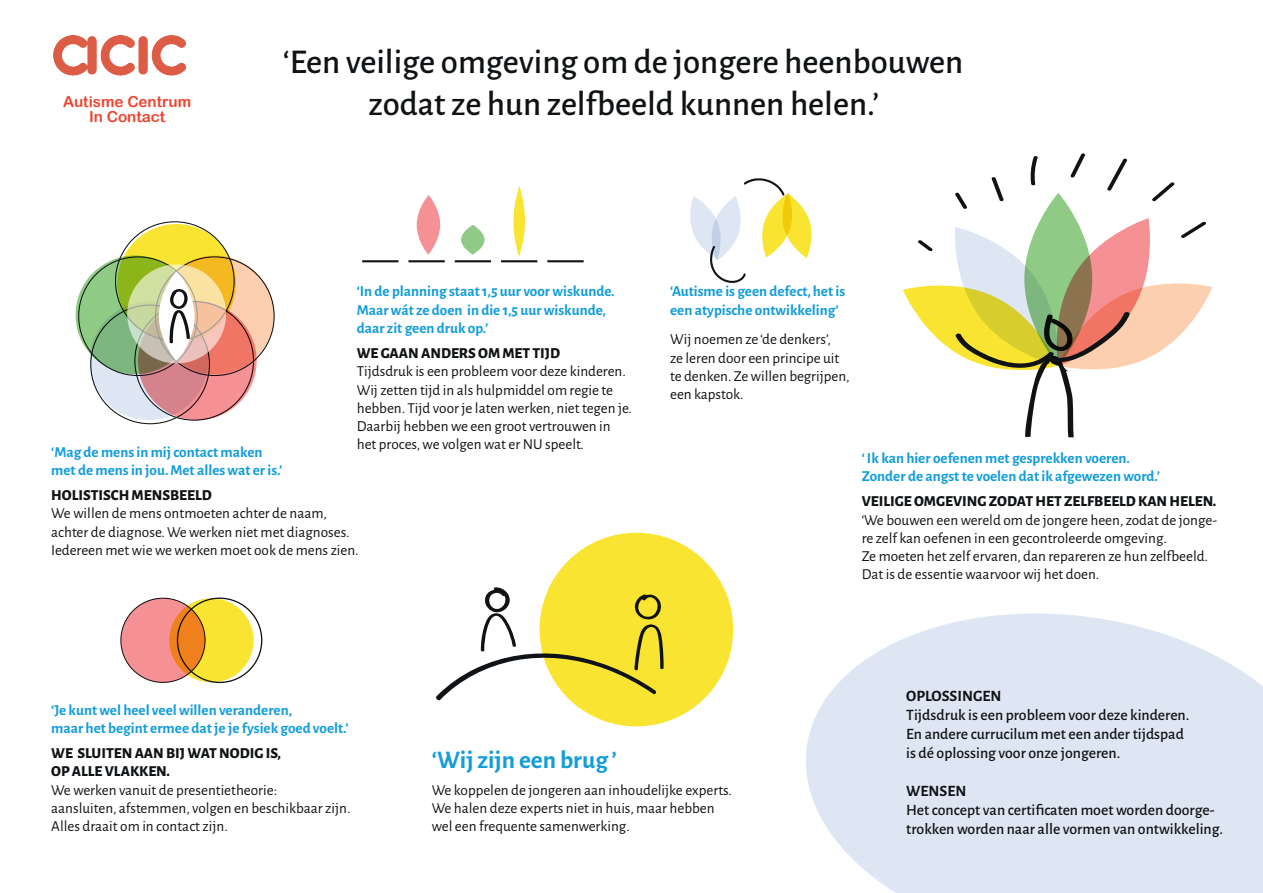
<style>
.page{position:relative;width:1263px;height:893px;background:#fff}
.page>*{position:absolute;margin:0;border:0;box-sizing:border-box;transform-origin:0 0}
.t1{font:500 34.8px/41.8px "Alegreya Sans";color:#101315;text-align:center}
.t2{font:700 25.35px "Alegreya Sans";color:#149dd9}
.t3{font:500 15.83px/19px "Alegreya Sans";color:#101315}
.t4{font:700 15.83px "Alegreya Sans";color:#101315}
.t5{font:15.23px/18.2px "Alegreya Sans";color:#101315}
.t6{font:700 15.23px/18.2px "Alegreya Sans";color:#149dd9}
.t7{font:800 15.23px/18.2px "Alegreya Sans";color:#101315}
.t8{font:15.23px/15.2px "Arial Rounded MT Bold";color:#ed4530;text-align:center}
</style>
<div class="page">
<svg style="left:806px;top:613px;width:457px;height:280px;background:#e1e9f3"></svg>
<img style="left:54px;top:36px;width:131px;height:39px">
<div style="left:121px;top:598px;width:84px;height:84px;background:#f59194;border-radius:50%"></div>
<svg style="left:169px;top:598px;width:85px;height:84px;background:#ebbe2b"></svg>
<div style="left:117px;top:224px;width:119px;height:119px;background:#f8e431;border-radius:50%"></div>
<svg style="left:155px;top:256px;width:119px;height:118px;background:#edbe7c"></svg>
<svg style="left:138px;top:301px;width:119px;height:119px;background:#e37c77"></svg>
<svg style="left:90px;top:301px;width:118px;height:119px;background:#d0abb5"></svg>
<svg style="left:76px;top:256px;width:118px;height:118px;background:#80af65"></svg>
<svg style="left:127px;top:264px;width:99px;height:99px;background:#dfd4b2"></svg>
<svg style="left:1024px;top:193px;width:68px;height:173px"></svg>
<svg style="left:991px;top:177px;width:13px;height:25px"></svg>
<svg style="left:1030px;top:156px;width:8px;height:30px"></svg>
<svg style="left:1070px;top:153px;width:15px;height:25px"></svg>
<svg style="left:1107px;top:158px;width:20px;height:33px"></svg>
<svg style="left:1152px;top:182px;width:23px;height:20px"></svg>
<svg style="left:955px;top:192px;width:12px;height:17px"></svg>
<svg style="left:903px;top:218px;width:309px;height:219px"></svg>
<svg style="left:436px;top:533px;width:297px;height:193px"></svg>
<svg style="left:169px;top:288px;width:21px;height:56px"></svg>
<svg style="left:417px;top:195px;width:23px;height:60px"></svg>
<svg style="left:513px;top:186px;width:12px;height:71px"></svg>
<svg style="left:461px;top:225px;width:24px;height:30px"></svg>
<hr style="left:362px;top:260px;width:36px;height:2px;background:#101315">
<hr style="left:408px;top:260px;width:37px;height:2px;background:#101315">
<hr style="left:455px;top:260px;width:36px;height:2px;background:#101315">
<hr style="left:501px;top:260px;width:36px;height:2px;background:#101315">
<hr style="left:547px;top:260px;width:37px;height:2px;background:#101315">
<svg style="left:690px;top:178px;width:121px;height:105px"></svg>
<p class="t8" style="left:63px;top:94px;width:129px">Autisme Centrum<br>In Contact</p>
<h1 class="t1" style="left:283px;top:39px;width:681px">‘Een veilige omgeving om de jongere heenbouwen zodat ze hun zelfbeeld kunnen helen.’</h1>
<p class="t6" style="left:357px;top:281px;width:259px">‘In de planning staat 1,5 uur voor wiskunde.<br>Maar wát ze doen in die 1,5 uur wiskunde, daar zit geen druk op.’</p>
<p class="t7" style="left:357px;top:343px;width:205px">WE GAAN ANDERS OM MET TIJD</p>
<p class="t5" style="left:357px;top:362px;width:277px">Tijdsdruk is een probleem voor deze kinderen.<br>Wij zetten tijd in als hulpmiddel om regie te hebben. Tijd voor je laten werken, niet tegen je.<br>Daarbij hebben we een groot vertrouwen in het proces, we volgen wat er NU speelt.</p>
<p class="t6" style="left:51px;top:441px;width:233px">‘Mag de mens in mij contact maken met de mens in jou. Met alles wat er is.’</p>
<p class="t7" style="left:51px;top:485px;width:162px">HOLISTISCH MENSBEELD</p>
<p class="t5" style="left:51px;top:504px;width:309px">We willen de mens ontmoeten achter de naam, achter de diagnose. We werken niet met diagnoses.<br>Iedereen met wie we werken moet ook de mens zien.</p>
<p class="t6" style="left:670px;top:281px;width:177px">‘Autisme is geen defect, het is een atypische ontwikkeling’</p>
<p class="t5" style="left:670px;top:330px;width:181px">Wij noemen ze ‘de denkers’,<br>ze leren door een principe uit te denken. Ze willen begrijpen, een kapstok.</p>
<p class="t6" style="left:862px;top:448px;width:300px">‘ Ik kan hier oefenen met gesprekken voeren.<br>Zonder de angst te voelen dat ik afgewezen word.’</p>
<p class="t7" style="left:862px;top:491px;width:356px">VEILIGE OMGEVING ZODAT HET ZELFBEELD KAN HELEN.</p>
<p class="t5" style="left:862px;top:510px;width:357px">‘We bouwen een wereld om de jongere heen, zodat de jonge&shy;re zelf kan oefenen in een gecontroleerde omgeving.<br>Ze moeten het zelf ervaren, dan repareren ze hun zelfbeeld.<br>Dat is de essentie waarvoor wij het doen.</p>
<p class="t6" style="left:51px;top:699px;width:299px">‘Je kunt wel heel veel willen veranderen,<br>maar het begint ermee dat je je fysiek goed voelt.’</p>
<p class="t7" style="left:51px;top:743px;width:231px">WE SLUITEN AAN BIJ WAT NODIG IS,<br>OP ALLE VLAKKEN.</p>
<p class="t5" style="left:51px;top:780px;width:301px">We werken vanuit de presentietheorie:<br>aansluiten, afstemmen, volgen en beschikbaar zijn.<br>Alles draait om in contact zijn.</p>
<h2 class="t2" style="left:432px;top:741px;width:186px">‘Wij zijn een brug ’</h2>
<p class="t5" style="left:432px;top:780px;width:302px">We koppelen de jongeren aan inhoudelijke experts.<br>We halen deze experts niet in huis, maar hebben wel een frequente samenwerking.</p>
<p class="t4" style="left:906px;top:685px;width:97px">OPLOSSINGEN</p>
<p class="t3" style="left:906px;top:705px;width:285px">Tijdsdruk is een probleem voor deze kinderen.<br>En andere currucilum met een ander tijdspad is dé oplossing voor onze jongeren.</p>
<p class="t4" style="left:906px;top:779px;width:62px">WENSEN</p>
<p class="t3" style="left:906px;top:800px;width:318px">Het concept van certificaten moet worden doorge&shy;trokken worden naar alle vormen van ontwikkeling.</p>
</div>
